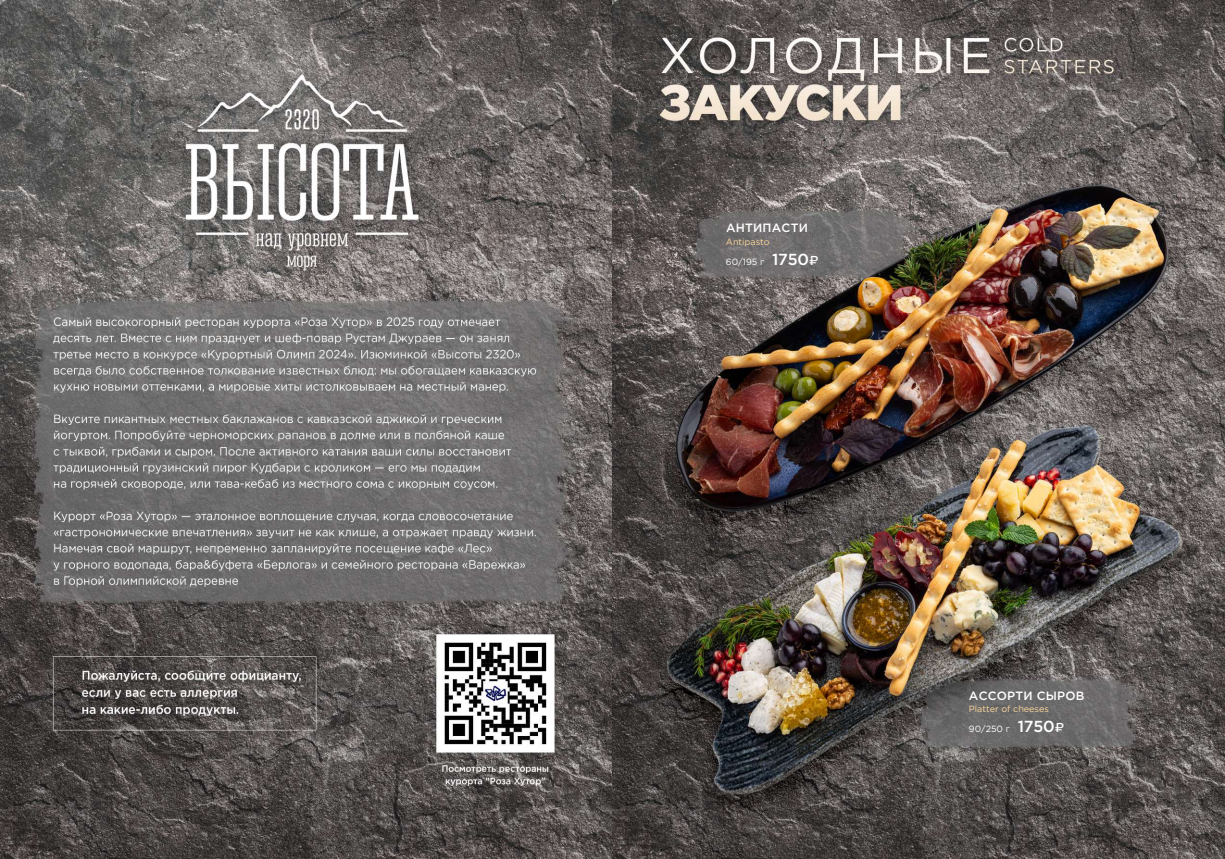
<style>
.page{position:relative;width:1225px;height:859px;background:#fff}
.page>*{position:absolute;margin:0;border:0;box-sizing:border-box;transform-origin:0 0}
.t1{font:500 12px "Gotham Pro";letter-spacing:.02em;color:#fff}
.t2{font:9px "Gotham Pro";color:#fdd69a}
.t3{font:9px "Gotham Pro";color:#fff}
.s1{font-weight:500;font-size:16px}
.s2{font-family:"Geometria";font-weight:500;font-size:13px}
</style>
<div class="page">
<img style="left:0;top:0;width:1225px;height:859px">
<h1 class="t1" style="left:726px;top:221px;width:83px">АНТИПАСТИ</h1>
<p class="t2" style="left:726px;top:237px;width:45px">Antipasto</p>
<p class="t3" style="left:726px;top:257px;width:94px">60/195 г <span class="s1">1750</span><span class="s2">₽</span></p>
<h1 class="t1" style="left:969px;top:688px;width:117px">АССОРТИ СЫРОВ</h1>
<p class="t2" style="left:969px;top:704px;width:81px">Platter of cheeses</p>
<p class="t3" style="left:969px;top:724px;width:97px">90/250 г <span class="s1">1750</span><span class="s2">₽</span></p>
</div>
